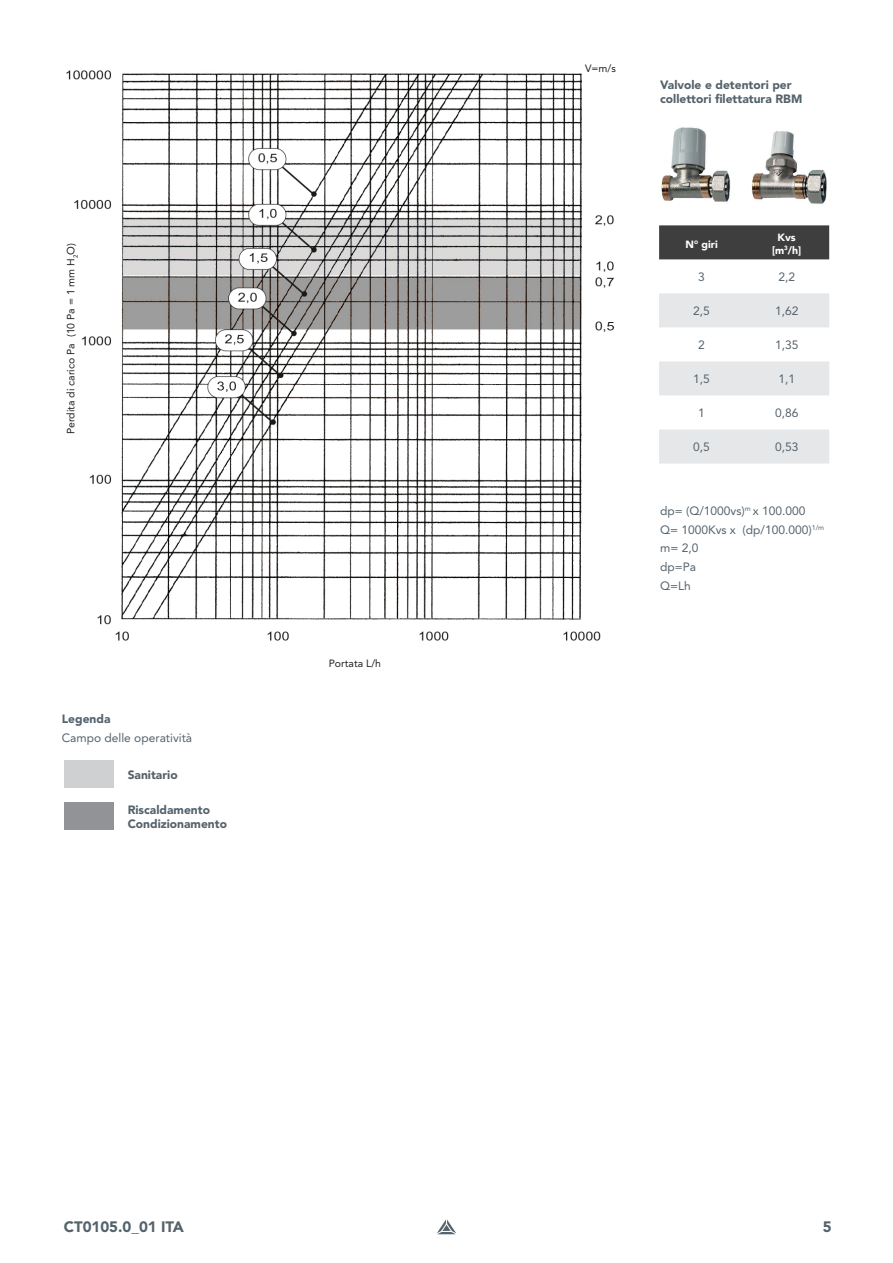
<style>
.page{position:relative;width:893px;height:1263px;background:#fff}
.page>*{position:absolute;margin:0;border:0;box-sizing:border-box;transform-origin:0 0}
.t1{font:900 15px "Avenir LT Pro";color:#54626c}
.t2{font:12px/18.6px "Avenir LT Pro";color:#54626c}
.t3{font:900 12px/14.4px "Avenir LT Pro";color:#54626c}
.t4{font:10.5px "Avenir LT Pro";color:#231f20}
.t5{font:900 10.5px/12.6px "Avenir";color:#fff;text-align:center}
.t6{font:6.15px "Avenir LT Pro";color:#231f20}
</style>
<div class="page">
<svg style="left:437px;top:1219px;width:19px;height:15px"></svg>
<div style="left:659px;top:225px;width:170px;height:34px;background:#3e3e3f"></div>
<svg style="left:659px;top:293px;width:170px;height:170px"></svg>
<img style="left:66px;top:70px;width:549px;height:571px">
<div style="left:560px;top:64px;width:81px;height:8px;background:#fff"></div>
<div style="left:51px;top:187px;width:23px;height:303px;background:#fff"></div>
<div style="left:64px;top:760px;width:49px;height:28px;background:#cfd0d2"></div>
<div style="left:64px;top:802px;width:49px;height:28px;background:#919396"></div>
<img style="left:661px;top:127px;width:70px;height:75px">
<img style="left:752px;top:131px;width:75px;height:73px">
<p class="t4" style="left:64px;top:434px;width:193px;rotate:-90deg">Perdita di carico Pa (10 Pa = 1 mm H O)</p>
<p class="t6" style="left:72px;top:258px;width:5px;rotate:-90deg">2</p>
<p class="t3" style="left:62px;top:712px;width:50px">Legenda</p>
<p class="t2" style="left:62px;top:728px;width:132px">Campo delle operatività</p>
<p class="t3" style="left:128px;top:767px;width:51px">Sanitario</p>
<p class="t3" style="left:128px;top:802px;width:101px">Riscaldamento<br>Condizionamento</p>
<p class="t4" style="left:329px;top:657px;width:54px">Portata L/h</p>
<p class="t4" style="left:585px;top:62px;width:32px">V=m/s</p>
<p class="t3" style="left:660px;top:77px;width:144px">Valvole e detentori per collettori filettatura RBM</p>
<p class="t5" style="left:685px;top:237px;width:34px">N° giri</p>
<p class="t5" style="left:772px;top:231px;width:31px">Kvs [m<sup>3</sup>/h]</p>
<p class="t2" style="left:698px;top:267px;width:8px">3</p>
<p class="t2" style="left:778px;top:267px;width:18px">2,2</p>
<p class="t2" style="left:693px;top:301px;width:18px">2,5</p>
<p class="t2" style="left:775px;top:301px;width:25px">1,62</p>
<p class="t2" style="left:698px;top:335px;width:8px">2</p>
<p class="t2" style="left:775px;top:335px;width:25px">1,35</p>
<p class="t2" style="left:693px;top:369px;width:18px">1,5</p>
<p class="t2" style="left:778px;top:369px;width:18px">1,1</p>
<p class="t2" style="left:698px;top:403px;width:8px">1</p>
<p class="t2" style="left:775px;top:403px;width:25px">0,86</p>
<p class="t2" style="left:693px;top:437px;width:18px">0,5</p>
<p class="t2" style="left:775px;top:437px;width:25px">0,53</p>
<p class="t2" style="left:660px;top:502px;width:166px">dp= (Q/1000vs)<sup>m</sup> x 100.000<br>Q= 1000Kvs x (dp/100.000)<sup>1/m </sup>m= 2,0<br>dp=Pa<br>Q=Lh</p>
<p class="t1" style="left:64px;top:1218px;width:122px">CT0105.0_01 ITA</p>
<p class="t1" style="left:823px;top:1218px;width:10px">5</p>
</div>
